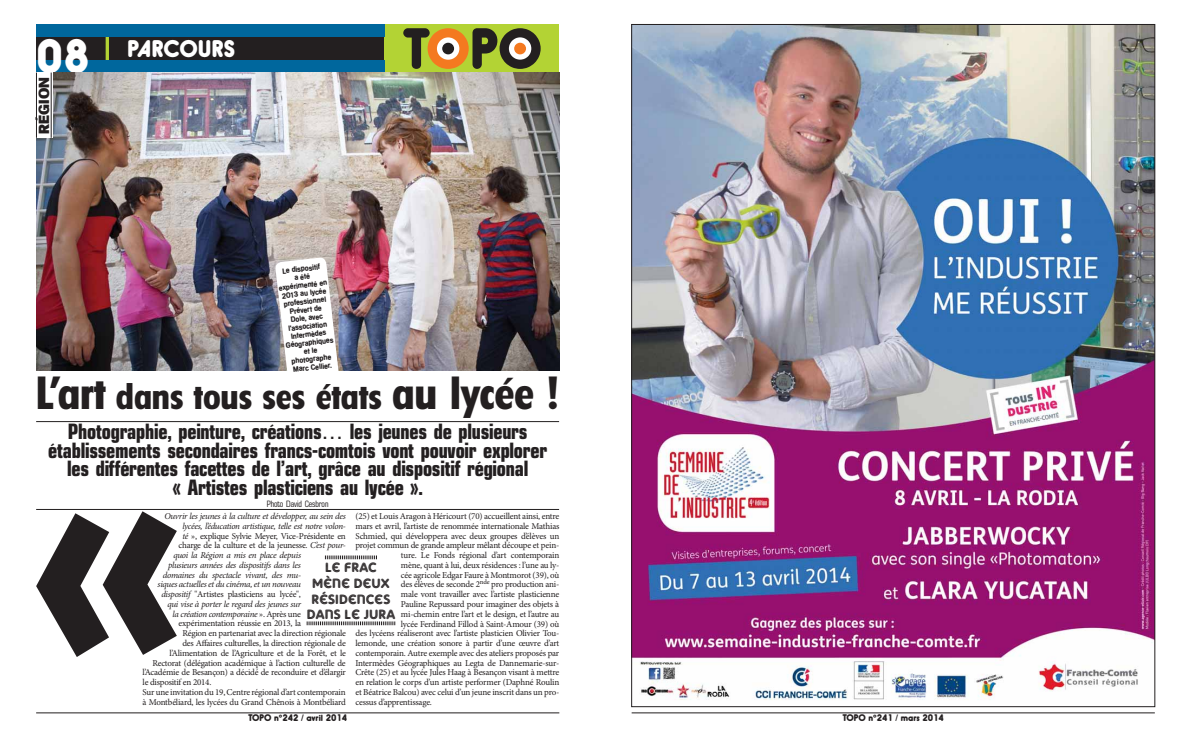
<style>
.page{position:relative;width:1191px;height:745px;background:#fff}
.page>*{position:absolute;margin:0;border:0;box-sizing:border-box;transform-origin:0 0}
.t1{font:36px "Florida Serial Xbold";color:#231f20}
.t2{font:22.5px "Hiruko Black Alternate";letter-spacing:.01em;color:#fff}
.t3{font:700 21.75px/18.8px "Eurasia Cd";color:#231f20;text-align:center}
.t4{font:800 14.25px "Formula Serial";letter-spacing:.01em;color:#231f20}
.t5{font:13.5px/15.8px "Adam Gorry Lights";letter-spacing:.01em;color:#231f20;text-align:center}
.t6{font:9px "Minion Pro";letter-spacing:-.025em;color:#231f20}
.t7{font:italic 9px "Minion Pro";letter-spacing:-.03em;color:#231f20}
.t8{font:9px "Hiruko Black Alternate";color:#231f20}
.t9{font:9px "Eurasia Cd";color:#231f20}
.t10{font:700 7.5px/8.2px "Microapp Serial";color:#231f20;text-align:center}
.s1{font-size:45px}
.s2{font-style:italic}
.s3{font-style:normal}
</style>
<div class="page">
<div style="left:36px;top:37px;width:348px;height:23px;background:#231f20"></div>
<hr style="left:106px;top:24px;width:3px;height:36px;background:#b3d334">
<div style="left:384px;top:24px;width:175px;height:48px;background:#b3d334"></div>
<svg style="left:403px;top:28px;width:137px;height:41px"></svg>
<div style="left:442px;top:43px;width:12px;height:11px;background:#231f20;border-radius:50%"></div>
<div style="left:36px;top:24px;width:348px;height:13px;background:#00679d"></div>
<div style="left:36px;top:60px;width:348px;height:12px;background:#00679d"></div>
<hr style="left:36px;top:712px;width:523px;height:1px;background:#231f20">
<hr style="left:631px;top:712px;width:523px;height:1px;background:#231f20">
<img style="left:36px;top:72px;width:523px;height:298px">
<div style="left:36px;top:72px;width:17px;height:66px;background:#fff"></div>
<hr style="left:36px;top:72px;width:1px;height:66px;background:#231f20">
<hr style="left:51px;top:72px;width:1px;height:66px;background:#231f20">
<svg style="left:275px;top:257px;width:64px;height:114px"></svg>
<hr style="left:36px;top:421px;width:523px;height:1px;background:#231f20">
<hr style="left:36px;top:509px;width:523px;height:1px;background:#231f20">
<svg style="left:36px;top:511px;width:141px;height:146px"></svg>
<svg style="left:325px;top:555px;width:52px;height:4px"></svg>
<svg style="left:307px;top:621px;width:88px;height:3px"></svg>
<img style="left:633px;top:26px;width:520px;height:674px">
<p class="t2" style="left:36px;top:36px;width:201px"><span class="s1">08</span> PARCOURS</p>
<p class="t4" style="left:36px;top:133px;width:58px;rotate:-90deg">RÉGION</p>
<p class="t10" style="left:277px;top:267px;width:50px;rotate:-6deg">Le dispositif<br>a été expérimenté en<br>2013 au lycée professionnel<br>Prévert de<br>Dole, avec l’association<br>Intermèdes<br>Géographiques et le photographe<br>Marc Cellier.</p>
<p class="t1" style="left:36px;top:375px;width:523px"><span class="s1">L’art</span> dans tous ses états <span class="s1">au lycée !</span></p>
<p class="t3" style="left:48px;top:423px;width:500px">Photographie, peinture, créations… les jeunes de plusieurs établissements secondaires francs-comtois vont pouvoir explorer les différentes facettes de l’art, grâce au dispositif régional<br>« Artistes plasticiens au lycée ».</p>
<p class="t9" style="left:267px;top:500px;width:63px">Photo David Cesbron</p>
<p class="t6" style="left:355px;top:512px;width:205px">(25) et Louis Aragon à Héricourt (70) accueillent ainsi, entre</p>
<p class="t6" style="left:355px;top:522px;width:205px">mars et avril, l’artiste de renommée internationale Mathias</p>
<p class="t6" style="left:355px;top:532px;width:205px">Schmied, qui développera avec deux groupes d’élèves un</p>
<p class="t6" style="left:355px;top:541px;width:205px">projet commun de grande ampleur mêlant découpe et pein-</p>
<p class="t6" style="left:401px;top:551px;width:160px">ture. Le Fonds régional d’art contemporain</p>
<p class="t6" style="left:401px;top:561px;width:160px">mène, quant à lui, deux résidences : l’une au ly-</p>
<p class="t6" style="left:401px;top:571px;width:160px">cée agricole Edgar Faure à Montmorot (39), où</p>
<p class="t6" style="left:401px;top:580px;width:160px">des élèves de seconde 2<sup>nde</sup> pro production ani-</p>
<p class="t6" style="left:401px;top:590px;width:160px">male vont travailler avec l’artiste plasticienne</p>
<p class="t6" style="left:401px;top:600px;width:160px">Pauline Repussard pour imaginer des objets à</p>
<p class="t6" style="left:401px;top:610px;width:160px">mi-chemin entre l’art et le design, et l’autre au</p>
<p class="t6" style="left:401px;top:619px;width:160px">lycée Ferdinand Fillod à Saint-Amour (39) où</p>
<p class="t6" style="left:355px;top:629px;width:205px">des lycéens réaliseront avec l’artiste plasticien Olivier Tou-</p>
<p class="t6" style="left:355px;top:639px;width:205px">lemonde, une création sonore à partir d’une œuvre d’art</p>
<p class="t6" style="left:355px;top:649px;width:205px">contemporain. Autre exemple avec des ateliers proposés par</p>
<p class="t6" style="left:355px;top:658px;width:205px">Intermèdes Géographiques au Legta de Dannemarie-sur-</p>
<p class="t6" style="left:355px;top:668px;width:205px">Crête (25) et au lycée Jules Haag à Besançon visant à mettre</p>
<p class="t6" style="left:355px;top:678px;width:205px">en relation le corps d’un artiste performer (Daphné Roulin</p>
<p class="t6" style="left:355px;top:688px;width:205px">et Béatrice Balcou) avec celui d’un jeune inscrit dans un pro-</p>
<p class="t6" style="left:355px;top:697px;width:78px">cessus d’apprentissage.</p>
<p class="t7" style="left:164px;top:512px;width:183px">Ouvrir les jeunes à la culture et développer, au sein des</p>
<p class="t7" style="left:182px;top:522px;width:165px">lycées, l’éducation artistique, telle est notre volon-</p>
<p class="t6" style="left:182px;top:532px;width:165px"><span class="s2">té</span> », explique Sylvie Meyer, Vice-Présidente en</p>
<p class="t6" style="left:179px;top:541px;width:169px">charge de la culture et de la jeunesse. <span class="s2">C’est pour-</span></p>
<p class="t7" style="left:173px;top:551px;width:129px">quoi la Région a mis en place depuis</p>
<p class="t7" style="left:168px;top:561px;width:134px">plusieurs années des dispositifs dans les</p>
<p class="t7" style="left:163px;top:571px;width:140px">domaines du spectacle vivant, des mu-</p>
<p class="t7" style="left:158px;top:580px;width:145px">siques actuelles et du cinéma, et un nouveau</p>
<p class="t6" style="left:161px;top:590px;width:141px"><span class="s2">dispositif</span> "Artistes plasticiens au lycée",</p>
<p class="t7" style="left:167px;top:600px;width:135px">qui vise à porter le regard des jeunes sur</p>
<p class="t7" style="left:173px;top:610px;width:130px">la création contemporaine <span class="s3">». Après une</span></p>
<p class="t6" style="left:179px;top:619px;width:124px">expérimentation réussie en 2013, la</p>
<p class="t6" style="left:182px;top:629px;width:165px">Région en partenariat avec la direction régionale</p>
<p class="t6" style="left:182px;top:639px;width:165px">des Affaires culturelles, la direction régionale de</p>
<p class="t6" style="left:170px;top:649px;width:178px">l’Alimentation de l’Agriculture et de la Forêt, et le</p>
<p class="t6" style="left:152px;top:658px;width:195px">Rectorat (délégation académique à l’action culturelle de</p>
<p class="t6" style="left:143px;top:668px;width:205px">l’Académie de Besançon) a décidé de reconduire et d’élargir</p>
<p class="t6" style="left:143px;top:678px;width:70px">le dispositif en 2014.</p>
<p class="t6" style="left:143px;top:688px;width:205px">Sur une invitation du 19, Centre régional d’art contemporain</p>
<p class="t6" style="left:143px;top:697px;width:205px">à Montbéliard, les lycées du Grand Chênois à Montbéliard</p>
<p class="t5" style="left:307px;top:559px;width:90px">LE FRAC<br>MÈNE DEUX<br>RÉSIDENCES<br>DANS LE JURA</p>
<p class="t8" style="left:248px;top:711px;width:101px">TOPO n°242 / avril 2014</p>
<p class="t8" style="left:842px;top:711px;width:103px">TOPO n°241 / mars 2014</p>
</div>
